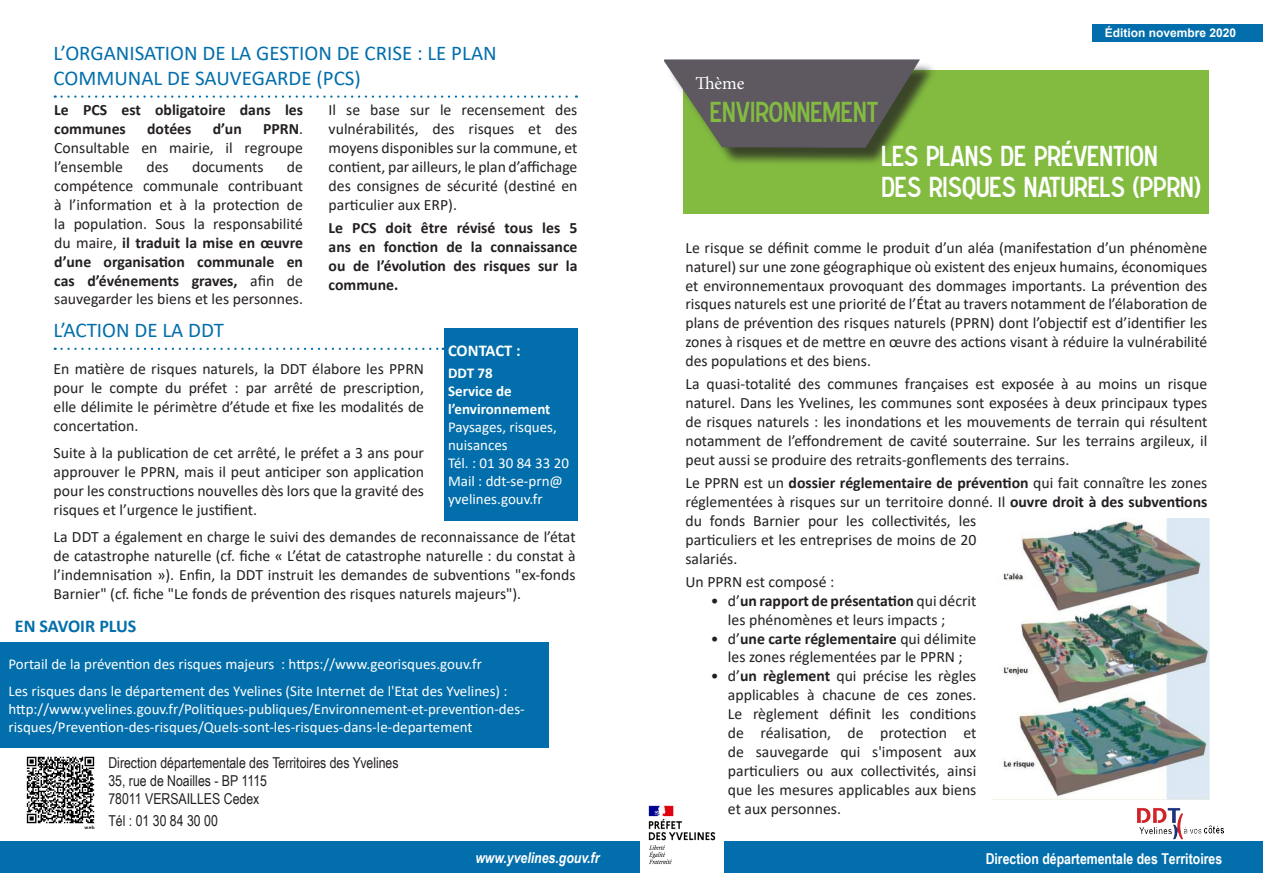
<style>
.page{position:relative;width:1263px;height:893px;background:#fff}
.page>*{position:absolute;margin:0;border:0;box-sizing:border-box;transform-origin:0 0}
.t1{font:25.5px "Caracteres L2";color:#fff}
.t2{font:25.5px "Caracteres L2";color:#82bb40}
.t3{font:21px/25.2px "Calibri";color:#026eab}
.t4{font:700 18px "Calibri";color:#026eab}
.t5{font:18px "Minion Pro";color:#fff}
.t6{font:700 16.5px "Calibri";letter-spacing:-.005em;color:#fff}
.t7{font:15.75px/18.9px "Calibri";color:#231f20;text-align:justify}
.t8{font:700 15.75px/18.9px "Calibri";color:#231f20}
.t9{font:15px/18px "Calibri";color:#fff}
.t10{font:15px "Arial Narrow";color:#231f20}
.t11{font:700 15px "Arial Narrow";color:#fff}
.t12{font:700 15px/18px "Calibri";color:#fff}
.t13{font:italic 700 15px "Arial Narrow";color:#fff}
.t14{font:700 12px "Arial";color:#fff}
.s1{font-weight:700}
</style>
<div class="page">
<div style="left:633px;top:841px;width:630px;height:32px;background:#026eab"></div>
<div style="left:683px;top:70px;width:526px;height:143px;background:#82bb40"></div>
<div style="left:667px;top:62px;width:271px;height:104px;background:#231f20;opacity:.75"></div>
<svg style="left:663px;top:59px;width:258px;height:90px"></svg>
<div style="left:0;top:841px;width:633px;height:32px;background:#026eab"></div>
<img style="left:1127px;top:769px;width:97px;height:71px">
<div style="left:444px;top:328px;width:133px;height:192px;background:#026eab"></div>
<img style="left:26px;top:756px;width:69px;height:73px">
<img style="left:1002px;top:518px;width:207px;height:281px">
<svg style="left:55px;top:95px;width:522px;height:3px"></svg>
<svg style="left:62px;top:348px;width:382px;height:2px"></svg>
<div style="left:0;top:642px;width:549px;height:105px;background:#026eab"></div>
<div style="left:1092px;top:24px;width:171px;height:18px;background:#026eab"></div>
<img style="left:641px;top:805px;width:83px;height:68px">
<p class="t3" style="left:54px;top:40px;width:445px">L’ORGANISATION DE LA GESTION DE CRISE : LE PLAN<br>COMMUNAL DE SAUVEGARDE (PCS)</p>
<p class="t8" style="left:54px;top:101px;width:250px">Le PCS est obligatoire dans les communes</p>
<p class="t7" style="left:329px;top:100px;width:250px">Il se base sur le recensement des vulnérabilités, des risques et des moyens disponibles sur la commune, et contient, par ailleurs, le plan d’affichage des consignes de sécurité (destiné en particulier aux ERP).</p>
<p class="t8" style="left:329px;top:218px;width:250px;text-align:justify">Le PCS doit être révisé tous les 5 ans en fonction de la connaissance ou de l’évolution des risques sur la commune.</p>
<p class="t8" style="left:147px;top:119px;width:46px">dotées</p>
<p class="t8" style="left:213px;top:119px;width:31px">d’un</p>
<p class="t7" style="left:54px;top:119px;width:250px;text-indent:209px"><span class="s1">PPRN</span>.<br>Consultable en mairie, il regroupe l’ensemble</p>
<p class="t7" style="left:54px;top:157px;width:250px;text-indent:233px">de compétence communale contribuant à l’information et à la protection de la population. Sous la responsabilité du maire, <span class="s1">il traduit la mise en œuvre d’une organisation communale en cas d’événements graves,</span> afin de sauvegarder les biens et les personnes.</p>
<p class="t7" style="left:146px;top:157px;width:24px">des</p>
<p class="t7" style="left:192px;top:157px;width:73px">documents</p>
<p class="t3" style="left:54px;top:317px;width:172px">L’ACTION DE LA DDT</p>
<p class="t7" style="left:54px;top:359px;width:372px">En matière de risques naturels, la DDT élabore les PPRN pour le compte du préfet : par arrêté de prescription, elle délimite le périmètre d’étude et fixe les modalités de concertation.</p>
<p class="t7" style="left:54px;top:443px;width:372px">Suite à la publication de cet arrêté, le préfet a 3 ans pour approuver le PPRN, mais il peut anticiper son application pour les constructions nouvelles dès lors que la gravité des risques et l’urgence le justifient.</p>
<p class="t7" style="left:54px;top:527px;width:523px">La DDT a également en charge le suivi des demandes de reconnaissance de l’état de catastrophe naturelle (cf. fiche « L’état de catastrophe naturelle : du constat à l’indemnisation »). Enfin, la DDT instruit les demandes de subventions "ex-fonds Barnier" (cf. fiche "Le fonds de prévention des risques naturels majeurs").</p>
<p class="t6" style="left:448px;top:339px;width:74px">CONTACT :</p>
<p class="t12" style="left:448px;top:364px;width:46px">DDT 78</p>
<p class="t12" style="left:448px;top:382px;width:104px">Service de l’environnement</p>
<p class="t9" style="left:448px;top:418px;width:110px">Paysages, risques, nuisances</p>
<p class="t9" style="left:448px;top:454px;width:123px">Tél. : 01 30 84 33 20</p>
<p class="t9" style="left:448px;top:472px;width:116px">Mail : ddt-se-prn@ yvelines.gouv.fr</p>
<p class="t4" style="left:15px;top:613px;width:123px">EN SAVOIR PLUS</p>
<p class="t9" style="left:9px;top:655px;width:475px">Portail de la prévention des risques majeurs : https://www.georisques.gouv.fr</p>
<p class="t9" style="left:9px;top:681px;width:518px">Les risques dans le département des Yvelines (Site Internet de l'Etat des Yvelines) : http://www.yvelines.gouv.fr/Politiques-publiques/Environnement-et-prevention-des&shy;risques/Prevention-des-risques/Quels-sont-les-risques-dans-le-departement</p>
<p class="t10" style="left:108px;top:752px;width:292px">Direction départementale des Territoires des Yvelines</p>
<p class="t10" style="left:108px;top:770px;width:160px">35, rue de Noailles - BP 1115</p>
<p class="t10" style="left:108px;top:788px;width:152px">78011 VERSAILLES Cedex</p>
<p class="t10" style="left:108px;top:809px;width:111px">Tél : 01 30 84 30 00</p>
<p class="t13" style="left:475px;top:846px;width:126px">www.yvelines.gouv.fr</p>
<p class="t5" style="left:695px;top:71px;width:51px">Thème</p>
<p class="t2" style="left:710px;top:96px;width:170px">ENVIRONNEMENT</p>
<p class="t14" style="left:1105px;top:25px;width:133px">Édition novembre 2020</p>
<p class="t1" style="left:881px;top:141px;width:278px">LES PLANS DE PRÉVENTION</p>
<p class="t1" style="left:881px;top:172px;width:322px">DES RISQUES NATURELS (PPRN)</p>
<p class="t7" style="left:685px;top:238px;width:524px">Le risque se définit comme le produit d’un aléa (manifestation d’un phénomène naturel) sur une zone géographique où existent des enjeux humains, économiques et environnementaux provoquant des dommages importants. La prévention des risques naturels est une priorité de l’État au travers notamment de l’élaboration de plans de prévention des risques naturels (PPRN) dont l’objectif est d’identifier les zones à risques et de mettre en œuvre des actions visant à réduire la vulnérabilité des populations et des biens.</p>
<p class="t7" style="left:685px;top:374px;width:524px">La quasi-totalité des communes françaises est exposée à au moins un risque naturel. Dans les Yvelines, les communes sont exposées à deux principaux types de risques naturels : les inondations et les mouvements de terrain qui résultent notamment de l’effondrement de cavité souterraine. Sur les terrains argileux, il peut aussi se produire des retraits-gonflements des terrains.</p>
<p class="t7" style="left:685px;top:473px;width:524px;text-align:left">Le PPRN est un <span class="s1">dossier réglementaire de prévention</span> qui fait connaître les zones réglementées à risques sur un territoire donné. Il <span class="s1">ouvre droit à des subventions </span>du fonds Barnier pour les collectivités, les<br>particuliers et les entreprises de moins de 20<br>salariés.</p>
<p class="t7" style="left:685px;top:572px;width:150px">Un PPRN est composé :</p>
<p class="t7" style="left:728px;top:591px;width:250px;text-indent:-17px">• d’<span class="s1">un rapport de présentation</span> qui décrit les phénomènes et leurs impacts ;</p>
<p class="t7" style="left:711px;top:628px;width:267px;text-align:center">• d’<span class="s1">une carte réglementaire</span> qui délimite les zones réglementées par le PPRN ;</p>
<p class="t7" style="left:728px;top:666px;width:250px;text-indent:-17px">• d’<span class="s1">un règlement</span> qui précise les règles applicables à chacune de ces zones.<br>Le règlement définit les conditions de réalisation, de protection et de sauvegarde qui s'imposent aux particuliers ou aux collectivités, ainsi que les mesures applicables aux biens et aux personnes.</p>
<p class="t11" style="left:986px;top:848px;width:238px">Direction départementale des Territoires</p>
</div>
